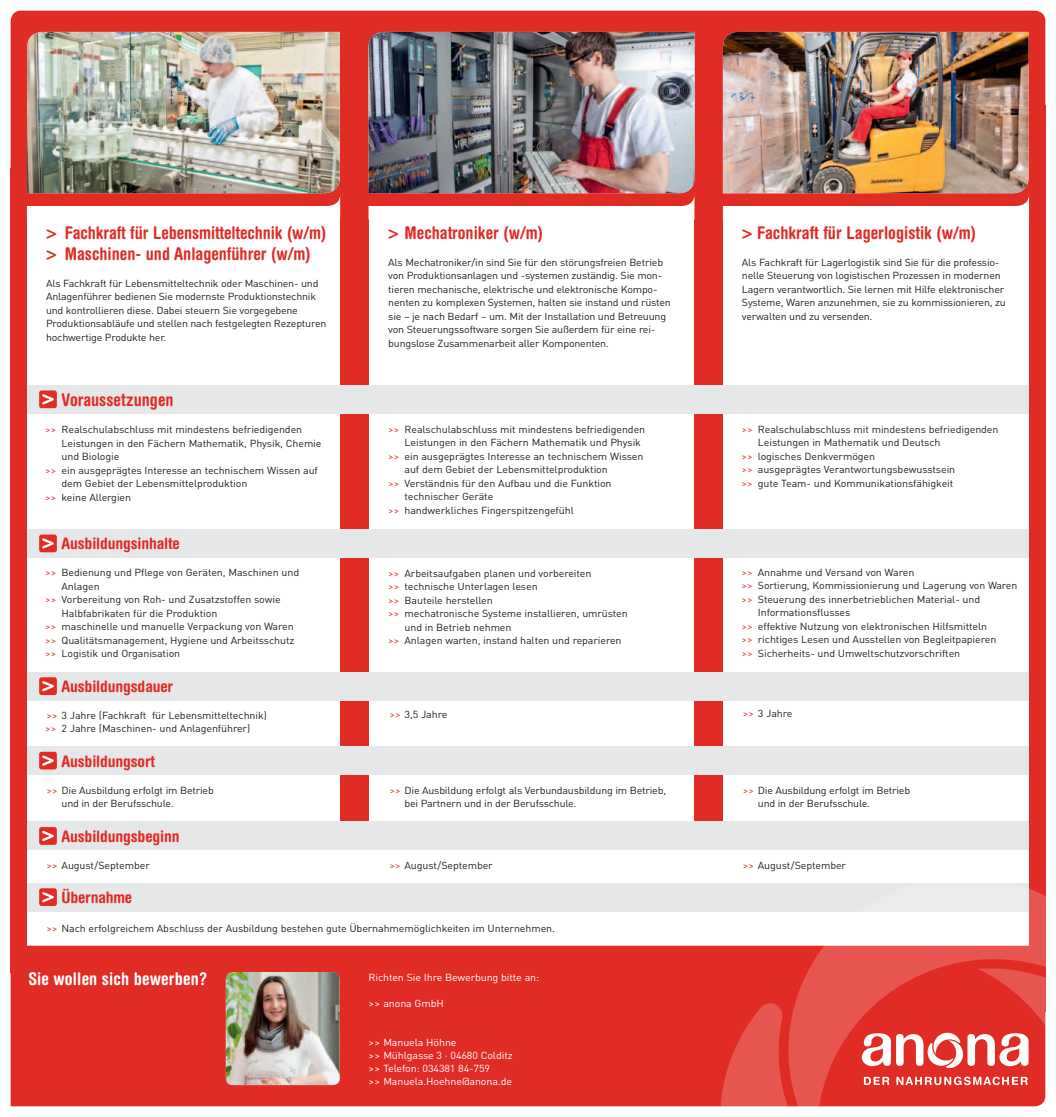
<style>
.page{position:relative;width:1056px;height:1117px;background:#fff}
.page>*{position:absolute;margin:0;border:0;box-sizing:border-box;transform-origin:0 0}
.t1{font:700 condensed 17.5px/21px "Helvetica Rounded";color:#e12c26}
.t2{font:700 condensed 17.5px "Helvetica Rounded";letter-spacing:.01em;color:#fff}
.t3{font:700 condensed 15.75px "Helvetica Rounded";letter-spacing:-.01em;color:#e12c26;scale:1.08 1}
.t4{font:10.12px/13.5px "DIN";letter-spacing:-.01em;color:#231f20;scale:1.06 1}
.t5{font:10.12px/13px "DIN";letter-spacing:-.01em;color:#fff;scale:1.11 1}
.t6{font:10.12px "DIN";letter-spacing:-.01em;color:#231f20;scale:1.04 1}
.t7{font:10.12px "DIN";letter-spacing:-.01em;color:#fff;scale:1.06 1}
.s1{color:#e12c26}
</style>
<div class="page">
<div style="left:11px;top:11px;width:1034px;height:196px;background:#e12c26;border-radius:11px"></div>
<div style="left:340px;top:57px;width:29px;height:765px;background:#e12c26"></div>
<div style="left:694px;top:57px;width:29px;height:765px;background:#e12c26"></div>
<div style="left:11px;top:945px;width:756px;height:161px;background:#e12c26"></div>
<img style="left:226px;top:971px;width:114px;height:113px">
<img style="left:27px;top:32px;width:313px;height:161px">
<img style="left:723px;top:32px;width:305px;height:161px">
<img style="left:369px;top:32px;width:325px;height:161px">
<div style="left:27px;top:385px;width:1006px;height:28px;background:#e6e7e9"></div>
<div style="left:27px;top:529px;width:1006px;height:28px;background:#e6e7e9"></div>
<div style="left:27px;top:671px;width:1010px;height:29px;background:#e6e7e9"></div>
<div style="left:27px;top:746px;width:1006px;height:28px;background:#e6e7e9"></div>
<div style="left:27px;top:821px;width:1010px;height:29px;background:#e6e7e9"></div>
<div style="left:27px;top:882px;width:1010px;height:29px;background:#e6e7e9"></div>
<div style="left:11px;top:168px;width:16px;height:805px;background:#e12c26"></div>
<div style="left:1029px;top:105px;width:16px;height:906px;background:#e12c26"></div>
<svg style="left:767px;top:865px;width:279px;height:102px"></svg>
<div style="left:39px;top:390px;width:18px;height:18px;background:#e12c26;border-radius:2px"></div>
<svg style="left:42px;top:394px;width:12px;height:10px"></svg>
<div style="left:39px;top:534px;width:18px;height:18px;background:#e12c26;border-radius:2px"></div>
<svg style="left:42px;top:538px;width:12px;height:10px"></svg>
<div style="left:39px;top:677px;width:18px;height:17px;background:#e12c26;border-radius:2px"></div>
<svg style="left:42px;top:681px;width:12px;height:10px"></svg>
<div style="left:39px;top:751px;width:18px;height:18px;background:#e12c26;border-radius:2px"></div>
<svg style="left:42px;top:755px;width:12px;height:10px"></svg>
<div style="left:39px;top:826px;width:18px;height:18px;background:#e12c26;border-radius:2px"></div>
<svg style="left:42px;top:831px;width:12px;height:9px"></svg>
<div style="left:39px;top:888px;width:18px;height:17px;background:#e12c26;border-radius:2px"></div>
<svg style="left:42px;top:892px;width:12px;height:9px"></svg>
<svg style="left:27px;top:197px;width:313px;height:10px"></svg>
<svg style="left:369px;top:198px;width:325px;height:9px"></svg>
<svg style="left:723px;top:196px;width:306px;height:11px"></svg>
<svg style="left:700px;top:967px;width:346px;height:140px;background:#e44842"></svg>
<h1 class="t1" style="left:46px;top:222px;width:282px">&gt; Fachkraft für Lebensmitteltechnik (w/m) &gt; Maschinen- und Anlagenführer (w/m)</h1>
<p class="t4" style="left:46px;top:276px;width:266px">Als Fachkraft für Lebensmitteltechnik oder Maschinen- und Anlagenführer bedienen Sie modernste Produktionstechnik und kontrollieren diese. Dabei steuern Sie vorgegebene Produktionsabläufe und stellen nach festgelegten Rezepturen hochwertige Produkte her.</p>
<h1 class="t1" style="left:388px;top:222px;width:156px">&gt; Mechatroniker (w/m)</h1>
<p class="t4" style="left:388px;top:255px;width:268px">Als Mechatroniker/in sind Sie für den störungsfreien Betrieb von Produktionsanlagen und -systemen zuständig. Sie mon&shy;tieren mechanische, elektrische und elektronische Kompo&shy;nenten zu komplexen Systemen, halten sie instand und rüsten sie – je nach Bedarf – um. Mit der Installation und Betreuung von Steuerungssoftware sorgen Sie außerdem für eine rei&shy;bungslose Zusammenarbeit aller Komponenten.</p>
<h1 class="t1" style="left:62px;top:389px;width:113px">Voraussetzungen</h1>
<p class="t4" style="left:45px;top:423px;width:244px"><span class="s1">&gt;&gt;</span> Realschulabschluss mit mindestens befriedigenden</p>
<p class="t4" style="left:62px;top:436px;width:247px">Leistungen in den Fächern Mathematik, Physik, Chemie</p>
<p class="t4" style="left:62px;top:450px;width:56px">und Biologie</p>
<p class="t4" style="left:45px;top:463px;width:259px"><span class="s1">&gt;&gt;</span> ein ausgeprägtes Interesse an technischem Wissen auf</p>
<p class="t4" style="left:62px;top:477px;width:177px">dem Gebiet der Lebensmittelproduktion</p>
<p class="t4" style="left:45px;top:490px;width:82px"><span class="s1">&gt;&gt;</span> keine Allergien</p>
<h2 class="t3" style="left:62px;top:533px;width:111px">Ausbildungsinhalte</h2>
<p class="t4" style="left:45px;top:565px;width:241px"><span class="s1">&gt;&gt;</span> Bedienung und Pflege von Geräten, Maschinen und</p>
<p class="t4" style="left:62px;top:579px;width:38px">Anlagen</p>
<p class="t4" style="left:45px;top:592px;width:224px"><span class="s1">&gt;&gt;</span> Vorbereitung von Roh- und Zusatzstoffen sowie</p>
<p class="t4" style="left:62px;top:606px;width:148px">Halbfabrikaten für die Produktion</p>
<p class="t4" style="left:45px;top:619px;width:236px"><span class="s1">&gt;&gt;</span> maschinelle und manuelle Verpackung von Waren</p>
<p class="t4" style="left:45px;top:633px;width:236px"><span class="s1">&gt;&gt;</span> Qualitätsmanagement, Hygiene und Arbeitsschutz</p>
<p class="t4" style="left:45px;top:646px;width:129px"><span class="s1">&gt;&gt;</span> Logistik und Organisation</p>
<h2 class="t3" style="left:62px;top:676px;width:105px">Ausbildungsdauer</h2>
<p class="t4" style="left:45px;top:708px;width:211px"><span class="s1">&gt;&gt;</span> 3 Jahre (Fachkraft für Lebensmitteltechnik) <span class="s1">&gt;&gt;</span> 2 Jahre (Maschinen- und Anlagenführer)</p>
<h2 class="t3" style="left:62px;top:751px;width:88px">Ausbildungsort</h2>
<p class="t4" style="left:62px;top:783px;width:145px;text-indent:-15px"><span class="s1">&gt;&gt;</span> Die Ausbildung erfolgt im Betrieb und in der Berufsschule.</p>
<h2 class="t3" style="left:62px;top:826px;width:111px">Ausbildungsbeginn</h2>
<p class="t4" style="left:47px;top:858px;width:99px"><span class="s1">&gt;&gt;</span> August/September</p>
<h2 class="t3" style="left:62px;top:887px;width:67px">Übernahme</h2>
<p class="t4" style="left:47px;top:920px;width:481px"><span class="s1">&gt;&gt;</span> Nach erfolgreichem Abschluss der Ausbildung bestehen gute Übernahmemöglichkeiten im Unternehmen.</p>
<p class="t4" style="left:388px;top:422px;width:244px"><span class="s1">&gt;&gt;</span> Realschulabschluss mit mindestens befriedigenden</p>
<p class="t4" style="left:405px;top:435px;width:225px">Leistungen in den Fächern Mathematik und Physik</p>
<p class="t4" style="left:388px;top:449px;width:242px"><span class="s1">&gt;&gt;</span> ein ausgeprägtes Interesse an technischem Wissen</p>
<p class="t4" style="left:405px;top:462px;width:193px">auf dem Gebiet der Lebensmittelproduktion</p>
<p class="t4" style="left:388px;top:476px;width:212px"><span class="s1">&gt;&gt;</span> Verständnis für den Aufbau und die Funktion</p>
<p class="t4" style="left:405px;top:489px;width:85px">technischer Geräte</p>
<p class="t4" style="left:388px;top:503px;width:177px"><span class="s1">&gt;&gt;</span> handwerkliches Fingerspitzengefühl</p>
<p class="t4" style="left:388px;top:566px;width:193px"><span class="s1">&gt;&gt;</span> Arbeitsaufgaben planen und vorbereiten</p>
<p class="t4" style="left:388px;top:579px;width:142px"><span class="s1">&gt;&gt;</span> technische Unterlagen lesen</p>
<p class="t4" style="left:388px;top:593px;width:100px"><span class="s1">&gt;&gt;</span> Bauteile herstellen</p>
<p class="t4" style="left:388px;top:606px;width:227px"><span class="s1">&gt;&gt;</span> mechatronische Systeme installieren, umrüsten</p>
<p class="t4" style="left:405px;top:620px;width:102px">und in Betrieb nehmen</p>
<p class="t4" style="left:388px;top:633px;width:222px"><span class="s1">&gt;&gt;</span> Anlagen warten, instand halten und reparieren</p>
<p class="t4" style="left:390px;top:707px;width:56px"><span class="s1">&gt;&gt;</span> 3,5 Jahre</p>
<p class="t4" style="left:405px;top:783px;width:248px;text-indent:-15px"><span class="s1">&gt;&gt;</span> Die Ausbildung erfolgt als Verbundausbildung im Betrieb, bei Partnern und in der Berufsschule.</p>
<p class="t4" style="left:390px;top:858px;width:99px"><span class="s1">&gt;&gt;</span> August/September</p>
<h1 class="t2" style="left:28px;top:968px;width:181px">Sie wollen sich bewerben?</h1>
<p class="t7" style="left:369px;top:970px;width:163px">Richten Sie Ihre Bewerbung bitte an:</p>
<p class="t5" style="left:369px;top:996px;width:69px">&gt;&gt; anona GmbH</p>
<p class="t5" style="left:369px;top:1035px;width:131px">&gt;&gt; Manuela Höhne<br>&gt;&gt; Mühlgasse 3 · 04680 Colditz &gt;&gt; Telefon: 034381 84-759<br>&gt;&gt; Manuela.Hoehne@anona.de</p>
<h1 class="t1" style="left:742px;top:222px;width:236px">&gt; Fachkraft für Lagerlogistik (w/m)</h1>
<p class="t4" style="left:742px;top:255px;width:250px">Als Fachkraft für Lagerlogistik sind Sie für die professio&shy;nelle Steuerung von logistischen Prozessen in modernen Lagern verantwortlich. Sie lernen mit Hilfe elektronischer Systeme, Waren anzunehmen, sie zu kommissionieren, zu verwalten und zu versenden.</p>
<p class="t4" style="left:742px;top:422px;width:244px"><span class="s1">&gt;&gt;</span> Realschulabschluss mit mindestens befriedigenden</p>
<p class="t4" style="left:758px;top:435px;width:174px">Leistungen in Mathematik und Deutsch</p>
<p class="t4" style="left:742px;top:449px;width:127px"><span class="s1">&gt;&gt;</span> logisches Denkvermögen</p>
<p class="t4" style="left:742px;top:462px;width:203px"><span class="s1">&gt;&gt;</span> ausgeprägtes Verantwortungsbewusstsein</p>
<p class="t4" style="left:742px;top:476px;width:201px"><span class="s1">&gt;&gt;</span> gute Team- und Kommunikationsfähigkeit</p>
<p class="t4" style="left:742px;top:565px;width:164px"><span class="s1">&gt;&gt;</span> Annahme und Versand von Waren</p>
<p class="t6" style="left:742px;top:579px;width:267px"><span class="s1">&gt;&gt;</span> Sortierung, Kommissionierung und Lagerung von Waren</p>
<p class="t4" style="left:742px;top:592px;width:227px"><span class="s1">&gt;&gt;</span> Steuerung des innerbetrieblichen Material- und</p>
<p class="t4" style="left:758px;top:605px;width:89px">Informationsflusses</p>
<p class="t4" style="left:742px;top:619px;width:233px"><span class="s1">&gt;&gt;</span> effektive Nutzung von elektronischen Hilfsmitteln</p>
<p class="t4" style="left:742px;top:632px;width:242px"><span class="s1">&gt;&gt;</span> richtiges Lesen und Ausstellen von Begleitpapieren</p>
<p class="t4" style="left:742px;top:646px;width:208px"><span class="s1">&gt;&gt;</span> Sicherheits- und Umweltschutzvorschriften</p>
<p class="t4" style="left:743px;top:706px;width:48px"><span class="s1">&gt;&gt;</span> 3 Jahre</p>
<p class="t4" style="left:758px;top:783px;width:145px;text-indent:-15px"><span class="s1">&gt;&gt;</span> Die Ausbildung erfolgt im Betrieb und in der Berufsschule.</p>
<p class="t4" style="left:743px;top:858px;width:99px"><span class="s1">&gt;&gt;</span> August/September</p>
</div>
